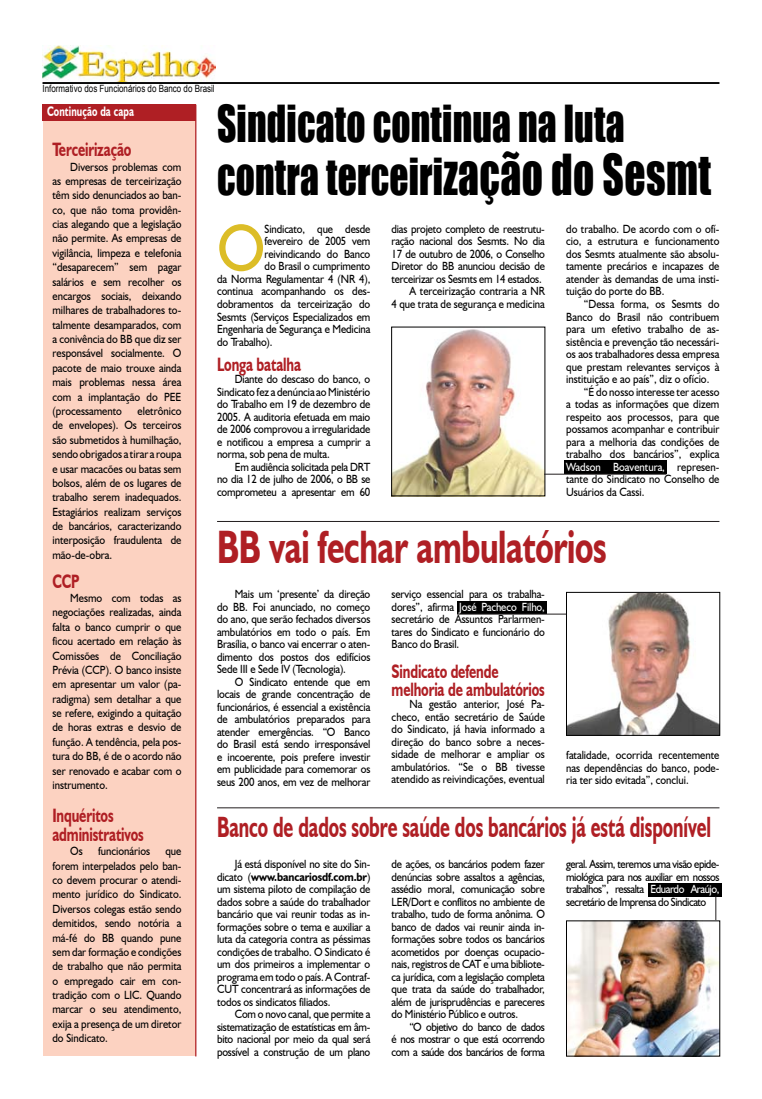
<style>
.page{position:relative;width:762px;height:1099px;background:#fff}
.page>*{position:absolute;margin:0;border:0;box-sizing:border-box;transform-origin:0 0}
.t1{font:66.75px "Humanist 521 BT";color:#dcbd27;scale:.9 1}
.t2{font:46.88px/53.8px "Impact";letter-spacing:.005em;color:#000;scale:.8 1}
.t3{font:700 46.88px "Humanist 521 BT";letter-spacing:-.01em;color:#af1f24;scale:.7 1}
.t4{font:700 29.38px "Humanist 521 BT";letter-spacing:-.005em;color:#af1f24;scale:.63 1}
.t5{font:700 19.38px/18.8px "Humanist 521 BT";letter-spacing:-.01em;color:#af1f24;scale:.7 1}
.t6{font:700 13.75px "Humanist 521 BT";letter-spacing:.01em;color:#fff;scale:.7 1}
.t7{font:11.88px/12.5px "Humanist 521 BT";letter-spacing:-.01em;color:#000;text-align:justify;scale:.9 1}
.t8{font:11.88px "Humanist 521 BT";color:#fff;scale:.9 1}
.t9{font:10px "Arial";color:#000;scale:.8 1}
.s1{font-size:51.88px}
.s2{color:#000}
.s3{color:#fff}
.s4{font-weight:700}
</style>
<div class="page">
<div style="left:43px;top:119px;width:152px;height:937px;background:#fcd2c1"></div>
<img style="left:568px;top:922px;width:150px;height:132px">
<div style="left:457px;top:601px;width:89px;height:13px;background:#000"></div>
<img style="left:568px;top:594px;width:150px;height:139px">
<div style="left:564px;top:461px;width:102px;height:13px;background:#000"></div>
<img style="left:393px;top:329px;width:150px;height:165px">
<div style="left:43px;top:105px;width:153px;height:16px;background:#af1f24"></div>
<hr style="left:43px;top:82px;width:676px;height:2px;background:#000">
<img style="left:42px;top:46px;width:173px;height:36px">
<hr style="left:195px;top:105px;width:1px;height:951px;background:#af1f24">
<hr style="left:217px;top:521px;width:502px;height:1px;background:#221e1f">
<div style="left:566px;top:592px;width:154px;height:143px;border:1px solid #000"></div>
<hr style="left:544px;top:474px;width:122px;height:1px;background:#221e1f">
<hr style="left:217px;top:807px;width:502px;height:1px;background:#221e1f">
<div style="left:566px;top:920px;width:154px;height:136px;border:1px solid #000"></div>
<hr style="left:457px;top:613px;width:109px;height:1px;background:#221e1f">
<div style="left:648px;top:883px;width:73px;height:13px;background:#000"></div>
<svg style="left:715px;top:896px;width:1px;height:24px"></svg>
<p class="t9" style="left:43px;top:82px;width:217px">Informativo dos Funcionários do Banco do Brasil</p>
<p class="t6" style="left:47px;top:103px;width:126px">Continução da capa</p>
<h3 class="t5" style="left:52px;top:140px;width:114px">Terceirização</h3>
<p class="t7" style="left:52px;top:159px;width:145px;line-height:14.4px;text-indent:18px">Diversos problemas com as empresas de terceirização têm sido denunciados ao ban&shy;co, que não toma providên&shy;cias alegando que a legislação não permite. As empresas de vigilância, limpeza e telefonia “desaparecem” sem pagar salários e sem recolher os encargos sociais, deixando milhares de trabalhadores to&shy;talmente desamparados, com a conivência do BB que diz ser responsável socialmente. O pacote de maio trouxe ainda mais problemas nessa área com a implantação do PEE (processamento</p>
<p class="t7" style="left:52px;top:403px;width:145px;line-height:14.4px;text-indent:85px">eletrônico de envelopes). Os terceiros são submetidos à humilhação, sendo obrigados a tirar a roupa e usar macacões ou batas sem bolsos, além de os lugares de trabalho serem inadequados.<br>Estagiários realizam serviços de bancários, caracterizando interposição fraudulenta de mão-de-obra.</p>
<h3 class="t5" style="left:52px;top:571px;width:40px">CCP</h3>
<p class="t7" style="left:52px;top:590px;width:145px;line-height:14.4px;text-indent:18px">Mesmo com todas as negociações realizadas, ainda falta o banco cumprir o que ficou acertado em relação às Comissões de Conciliação Prévia (CCP). O banco insiste em apresentar um valor (pa&shy;radigma) sem detalhar a que se refere, exigindo a quitação de horas extras e desvio de função. A tendência, pela pos&shy;tura do BB, é de o acordo não ser renovado e acabar com o instrumento.</p>
<h3 class="t5" style="left:52px;top:805px;width:132px">Inquéritos administrativos</h3>
<p class="t7" style="left:70px;top:844px;width:15px">Os</p>
<p class="t7" style="left:98px;top:844px;width:59px">funcionários</p>
<p class="t7" style="left:52px;top:843px;width:145px;line-height:14.4px;text-indent:113px">que forem interpelados pelo ban&shy;co devem procurar o atendi&shy;mento jurídico do Sindicato.<br>Diversos colegas estão sendo demitidos, sendo notória a má-fé do BB quando pune sem dar formação e condições de trabalho que não permita o empregado cair em con&shy;tradição com o LIC. Quando marcar o seu atendimento, exija a presença de um diretor do Sindicato.</p>
<h2 class="t2" style="left:217px;top:95px;width:619px">Sindicato continua na luta contra terceiri<span class="s1">zação do Sesmt</span></h2>
<h1 class="t1" style="left:217px;top:206px;width:55px">O</h1>
<p class="t7" style="left:265px;top:222px;width:119px">Sindicato, que desde</p>
<p class="t7" style="left:392px;top:222px;width:172px;text-align:right">dias projeto completo de reestrutu&shy;ração nacional dos Sesmts. No dia 17 de outubro de 2006, o Conselho Diretor do BB anunciou decisão de terceirizar os Sesmts em 14 estados.<br>A terceirização contraria a NR<br>4 que trata de segurança e medicina</p>
<p class="t7" style="left:566px;top:222px;width:172px">do trabalho. De acordo com o ofí&shy;cio, a estrutura e funcionamento dos Sesmts atualmente são absolu&shy;tamente precários e incapazes de atender às demandas de uma insti&shy;tuição do porte do BB.</p>
<p class="t7" style="left:265px;top:235px;width:119px">fevereiro de 2005 vem</p>
<p class="t7" style="left:265px;top:247px;width:119px">reivindicando do Banco</p>
<p class="t7" style="left:265px;top:260px;width:119px">do Brasil o cumprimento</p>
<p class="t7" style="left:217px;top:272px;width:172px">da Norma Regulamentar 4 (NR 4),</p>
<p class="t7" style="left:217px;top:285px;width:172px">continua acompanhando os des-</p>
<p class="t7" style="left:217px;top:297px;width:172px">dobramentos da terceirização do</p>
<p class="t7" style="left:217px;top:310px;width:172px">Sesmts (Serviços Especializados em</p>
<p class="t7" style="left:217px;top:322px;width:172px">Engenharia de Segurança e Medicina</p>
<p class="t7" style="left:217px;top:335px;width:63px">do Trabalho).</p>
<h3 class="t5" style="left:217px;top:354px;width:122px">Longa batalha</h3>
<p class="t7" style="left:217px;top:372px;width:172px;text-indent:18px">Diante do descaso do banco, o Sindicato fez a denúncia ao Ministério do Trabalho em 19 de dezembro de 2005. A auditoria efetuada em maio de 2006 comprovou a irregularidade e notificou a empresa a cumprir a norma, sob pena de multa.</p>
<p class="t7" style="left:217px;top:460px;width:172px;text-indent:18px">Em audiência solicitada pela DRT no dia 12 de julho de 2006, o BB se comprometeu a apresentar em 60</p>
<p class="t7" style="left:584px;top:297px;width:152px">“Dessa forma, os Sesmts do</p>
<p class="t7" style="left:566px;top:310px;width:172px">Banco do Brasil não contribuem</p>
<p class="t7" style="left:566px;top:322px;width:172px">para um efetivo trabalho de as-</p>
<p class="t7" style="left:566px;top:335px;width:172px">sistência e prevenção tão necessári-</p>
<p class="t7" style="left:566px;top:347px;width:172px">os aos trabalhadores dessa empresa</p>
<p class="t7" style="left:566px;top:360px;width:172px">que prestam relevantes serviços à</p>
<p class="t7" style="left:566px;top:372px;width:161px">instituição e ao país”, diz o ofício.</p>
<p class="t7" style="left:584px;top:385px;width:152px">“É do nosso interesse ter acesso</p>
<p class="t7" style="left:566px;top:397px;width:172px">a todas as informações que dizem</p>
<p class="t7" style="left:566px;top:410px;width:172px">respeito aos processos, para que</p>
<p class="t7" style="left:566px;top:422px;width:172px">possamos acompanhar e contribuir</p>
<p class="t7" style="left:566px;top:435px;width:172px">para a melhoria das condições de</p>
<p class="t7" style="left:566px;top:447px;width:172px">trabalho dos bancários”, explica</p>
<p class="t8" style="left:566px;top:459px;width:172px">Wadson Boaventura, <span class="s2">represen-</span></p>
<p class="t7" style="left:566px;top:472px;width:172px">tante do Sindicato no Conselho de</p>
<p class="t7" style="left:566px;top:485px;width:89px">Usuários da Cassi.</p>
<h2 class="t3" style="left:217px;top:518px;width:558px">BB vai fechar ambulatórios</h2>
<p class="t7" style="left:217px;top:587px;width:172px;text-indent:18px">Mais um ‘presente’ da direção do BB. Foi anunciado, no começo do ano, que serão fechados diversos ambulatórios em todo o país. Em Brasília, o banco vai encerrar o aten&shy;dimento dos postos dos edifícios Sede III e Sede IV (Tecnologia).</p>
<p class="t7" style="left:217px;top:675px;width:172px;text-indent:18px">O Sindicato entende que em locais de grande concentração de funcionários, é essencial a existência de ambulatórios preparados para atender emergências. “O Banco do Brasil está sendo irresponsável e incoerente, pois prefere investir em publicidade para comemorar os seus 200 anos, em vez de melhorar</p>
<p class="t7" style="left:392px;top:587px;width:172px">serviço essencial para os trabalha&shy;dores”, afirma <span class="s3">José Pacheco Filho, </span>secretário de Assuntos Parlarmen&shy;tares do Sindicato e funcionário do Banco do Brasil.</p>
<h3 class="t5" style="left:392px;top:662px;width:220px;line-height:17.5px">Sindicato defende melhoria de ambulatórios</h3>
<p class="t7" style="left:392px;top:697px;width:172px;text-indent:18px">Na gestão anterior, José Pa&shy;checo, então secretário de Saúde do Sindicato, já havia informado a direção do banco sobre a neces&shy;sidade de melhorar e ampliar os ambulatórios. “Se o BB tivesse atendido as reivindicações, eventual</p>
<p class="t7" style="left:566px;top:749px;width:172px">fatalidade, ocorrida recentemente nas dependências do banco, pode&shy;ria ter sido evitada”, conclui.</p>
<h3 class="t4" style="left:217px;top:809px;width:786px">Banco de dados sobre saúde dos bancários já está disponível</h3>
<p class="t7" style="left:217px;top:857px;width:172px;text-indent:18px">Já está disponível no site do Sin&shy;dicato (<span class="s4">www.bancariosdf.com.br</span>) um sistema piloto de compilação de dados sobre a saúde do trabalhador bancário que vai reunir todas as in&shy;formações sobre o tema e auxiliar a luta da categoria contra as péssimas condições de trabalho. O Sindicato é um dos primeiros a implementar o programa em todo o país. A Contraf-CUT concentrará as informações de todos os sindicatos filiados.</p>
<p class="t7" style="left:217px;top:1007px;width:172px;text-indent:18px">Com o novo canal, que permite a sistematização de estatísticas em âm&shy;bito nacional por meio da qual será possível a construção de um plano</p>
<p class="t7" style="left:392px;top:857px;width:172px">de ações, os bancários podem fazer denúncias sobre assaltos a agências, assédio moral, comunicação sobre LER/Dort e conflitos no ambiente de trabalho, tudo de forma anônima. O banco de dados vai reunir ainda in&shy;formações sobre todos os bancários acometidos por doenças ocupacio&shy;nais, registros de CAT e uma bibliote&shy;ca jurídica, com a legislação completa que trata da saúde do trabalhador, além de jurisprudências e pareceres do Ministério Público e outros.</p>
<p class="t7" style="left:392px;top:1020px;width:172px;text-indent:18px">“O objetivo do banco de dados é nos mostrar o que está ocorrendo com a saúde dos bancários de forma</p>
<p class="t7" style="left:566px;top:857px;width:172px">geral. Assim, teremos uma visão epide&shy;miológica para nos auxiliar em nossos trabalhos”, ressalta <span class="s3">Eduardo Araújo, </span>secretário de Imprensa do Sindicato</p>
</div>
